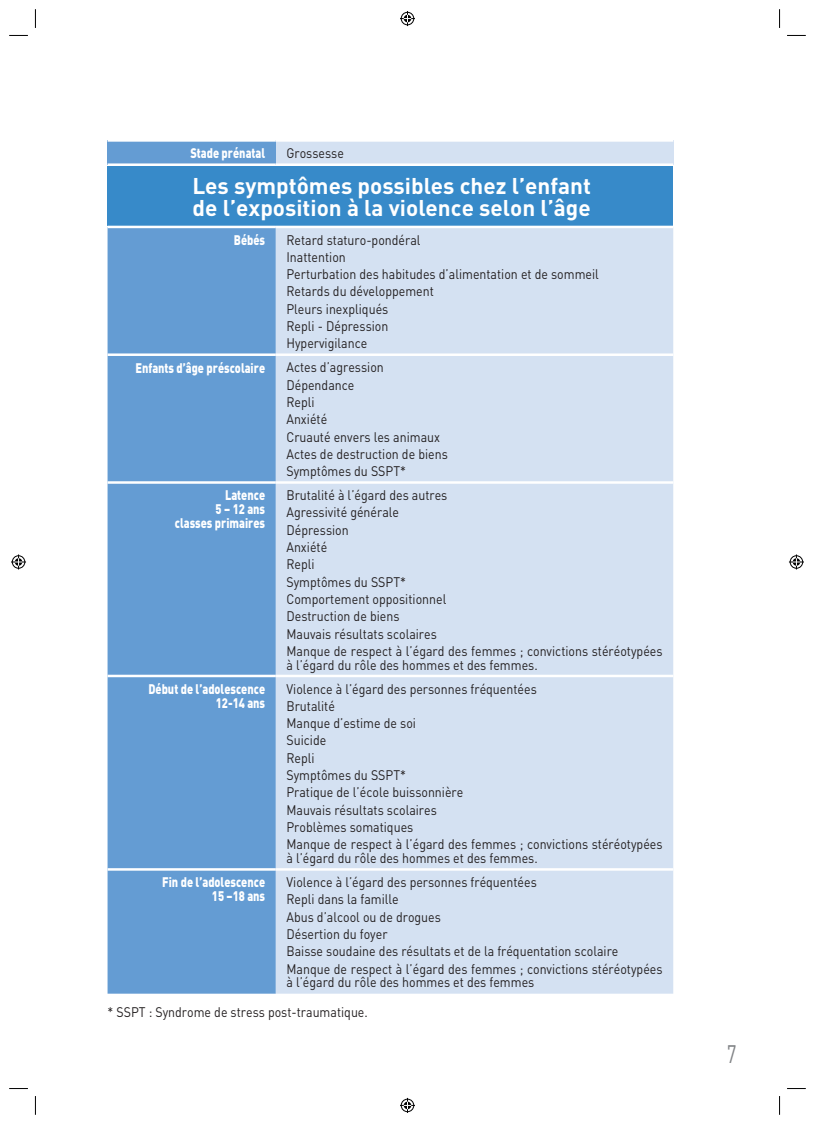
<style>
.page{position:relative;width:815px;height:1124px;background:#fff}
.page>*{position:absolute;margin:0;border:0;box-sizing:border-box;transform-origin:0 0}
.t1{font:25px "DIN";color:#808285;scale:.75 1}
.t2{font:700 22.5px/22.5px "DIN";color:#fff}
.t3{font:13.75px/17.2px "DIN";color:#231f20;scale:.9 1}
.t4{font:900 13.75px/13.8px "DIN";color:#fff;text-align:right;scale:.8 1}
</style>
<div class="page">
<div style="left:108px;top:166px;width:565px;height:60px;background:#378ac9"></div>
<div style="left:108px;top:228px;width:168px;height:765px;background:#649cd3"></div>
<div style="left:276px;top:228px;width:397px;height:765px;background:#d4e1f2"></div>
<hr style="left:108px;top:353px;width:168px;height:3px;background:#fff">
<hr style="left:276px;top:353px;width:397px;height:3px;background:#fff">
<hr style="left:108px;top:481px;width:168px;height:2px;background:#fff">
<hr style="left:276px;top:481px;width:397px;height:2px;background:#fff">
<hr style="left:108px;top:674px;width:168px;height:3px;background:#fff">
<hr style="left:276px;top:674px;width:397px;height:3px;background:#fff">
<hr style="left:108px;top:868px;width:168px;height:2px;background:#fff">
<hr style="left:276px;top:868px;width:397px;height:2px;background:#fff">
<div style="left:108px;top:140px;width:168px;height:25px;background:#649cd3"></div>
<div style="left:276px;top:140px;width:397px;height:25px;background:#d4e1f2"></div>
<hr style="left:108px;top:139px;width:168px;height:3px;background:#fff">
<hr style="left:276px;top:139px;width:397px;height:3px;background:#fff">
<hr style="left:108px;top:163px;width:168px;height:3px;background:#fff">
<hr style="left:276px;top:163px;width:397px;height:3px;background:#fff">
<svg style="left:9px;top:35px;width:19px;height:1px"></svg>
<svg style="left:787px;top:35px;width:19px;height:1px"></svg>
<svg style="left:9px;top:1088px;width:19px;height:1px"></svg>
<svg style="left:787px;top:1088px;width:19px;height:1px"></svg>
<svg style="left:35px;top:9px;width:1px;height:19px"></svg>
<svg style="left:35px;top:1096px;width:1px;height:18px"></svg>
<svg style="left:779px;top:9px;width:1px;height:19px"></svg>
<svg style="left:779px;top:1096px;width:1px;height:18px"></svg>
<svg style="left:400px;top:11px;width:15px;height:15px"></svg>
<svg style="left:400px;top:1097px;width:15px;height:15px"></svg>
<svg style="left:11px;top:554px;width:15px;height:15px"></svg>
<svg style="left:789px;top:554px;width:15px;height:15px"></svg>
<p class="t4" style="left:190px;top:146px;width:95px">Stade prénatal</p>
<p class="t3" style="left:286px;top:144px;width:65px">Grossesse</p>
<h2 class="t2" style="left:192px;top:173px;width:400px">Les symptômes possibles chez l’enfant de l’exposition à la violence selon l’âge</h2>
<p class="t4" style="left:234px;top:232px;width:41px">Bébés</p>
<p class="t3" style="left:286px;top:231px;width:349px">Retard staturo-pondéral<br>Inattention<br>Perturbation des habitudes d’alimentation et de sommeil<br>Retards du développement<br>Pleurs inexpliqués<br>Repli - Dépression<br>Hypervigilance</p>
<p class="t4" style="left:135px;top:360px;width:164px">Enfants d’âge préscolaire</p>
<p class="t3" style="left:286px;top:358px;width:181px">Actes d’agression<br>Dépendance<br>Repli<br>Anxiété<br>Cruauté envers les animaux<br>Actes de destruction de biens<br>Symptômes du SSPT*</p>
<p class="t4" style="left:175px;top:487px;width:114px">Latence<br>5 – 12 ans classes primaires</p>
<p class="t3" style="left:286px;top:486px;width:419px">Brutalité à l’égard des autres<br>Agressivité générale<br>Dépression<br>Anxiété<br>Repli<br>Symptômes du SSPT*<br>Comportement oppositionnel<br>Destruction de biens<br>Mauvais résultats scolaires<br>Manque de respect à l’égard des femmes ; convictions stéréotypées</p>
<p class="t3" style="left:286px;top:655px;width:281px">à l’égard du rôle des hommes et des femmes.</p>
<p class="t4" style="left:148px;top:681px;width:147px">Début de l’adolescence<br>12-14 ans</p>
<p class="t3" style="left:286px;top:679px;width:419px">Violence à l’égard des personnes fréquentées<br>Brutalité<br>Manque d’estime de soi<br>Suicide<br>Repli<br>Symptômes du SSPT*<br>Pratique de l’école buissonnière<br>Mauvais résultats scolaires<br>Problèmes somatiques<br>Manque de respect à l’égard des femmes ; convictions stéréotypées</p>
<p class="t3" style="left:286px;top:849px;width:281px">à l’égard du rôle des hommes et des femmes.</p>
<p class="t4" style="left:162px;top:874px;width:130px">Fin de l’adolescence<br>15 –18 ans</p>
<p class="t3" style="left:286px;top:873px;width:419px">Violence à l’égard des personnes fréquentées<br>Repli dans la famille<br>Abus d’alcool ou de drogues<br>Désertion du foyer<br>Baisse soudaine des résultats et de la fréquentation scolaire Manque de respect à l’égard des femmes ; convictions stéréotypées</p>
<p class="t3" style="left:286px;top:973px;width:277px">à l’égard du rôle des hommes et des femmes</p>
<p class="t3" style="left:108px;top:1002px;width:291px">* SSPT : Syndrome de stress post-traumatique.</p>
<h1 class="t1" style="left:727px;top:1037px;width:15px">7</h1>
</div>
